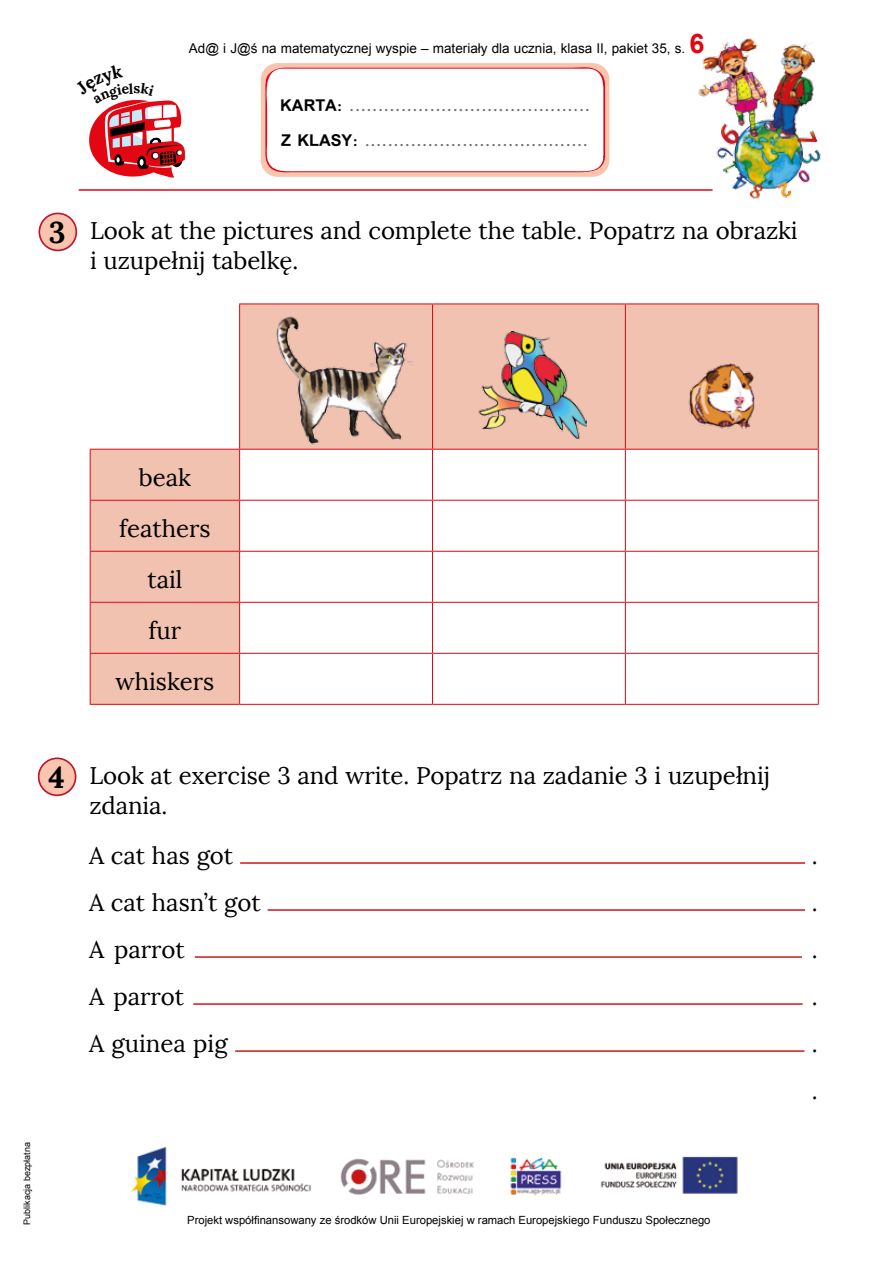
<style>
.page{position:relative;width:893px;height:1263px;background:#fff}
.page>*{position:absolute;margin:0;border:0;box-sizing:border-box;transform-origin:0 0}
.t1{font:700 30px "Lora";color:#000}
.t2{font:24px/51px "Lora";letter-spacing:-.005em;color:#000}
.t3{font:700 18px/35.2px "Simplified Arabic";color:#706f6f}
.t4{font:700 17.55px "Lora";color:#000}
.t5{font:700 13.95px "Lora";color:#000}
.t6{font:13.5px "Arial";color:#000}
.t7{font:11.25px "Arial";color:#000}
.t8{font:9px "Arial";color:#000}
.s1{font-weight:700;font-size:27px;color:#e30613}
.s2{color:#000}
</style>
<div class="page">
<hr style="left:79px;top:189px;width:633px;height:2px;background:#e30613">
<div style="left:261px;top:63px;width:348px;height:114px;background:#f9c5af;border-radius:17px"></div>
<svg style="left:262px;top:66px;width:343px;height:108px;background:#fdf5f5"></svg>
<img style="left:696px;top:38px;width:125px;height:161px">
<img style="left:130px;top:1147px;width:608px;height:59px">
<svg style="left:39px;top:213px;width:38px;height:38px"></svg>
<svg style="left:38px;top:757px;width:38px;height:39px"></svg>
<svg style="left:90px;top:304px;width:728px;height:400px"></svg>
<hr style="left:239px;top:303px;width:193px;height:1px;background:#e30613">
<hr style="left:432px;top:303px;width:193px;height:1px;background:#e30613">
<hr style="left:625px;top:303px;width:194px;height:1px;background:#e30613">
<hr style="left:818px;top:304px;width:1px;height:145px;background:#e30613">
<hr style="left:90px;top:449px;width:150px;height:1px;background:#e30613">
<hr style="left:90px;top:450px;width:1px;height:50px;background:#e30613">
<hr style="left:240px;top:449px;width:192px;height:1px;background:#e30613">
<hr style="left:432px;top:449px;width:193px;height:1px;background:#e30613">
<hr style="left:625px;top:449px;width:194px;height:1px;background:#e30613">
<hr style="left:818px;top:450px;width:1px;height:50px;background:#e30613">
<hr style="left:90px;top:500px;width:150px;height:1px;background:#e30613">
<hr style="left:90px;top:501px;width:1px;height:50px;background:#e30613">
<hr style="left:240px;top:500px;width:192px;height:1px;background:#e30613">
<hr style="left:432px;top:500px;width:193px;height:1px;background:#e30613">
<hr style="left:625px;top:500px;width:194px;height:1px;background:#e30613">
<hr style="left:818px;top:501px;width:1px;height:50px;background:#e30613">
<hr style="left:90px;top:551px;width:150px;height:1px;background:#e30613">
<hr style="left:90px;top:552px;width:1px;height:50px;background:#e30613">
<hr style="left:240px;top:551px;width:192px;height:1px;background:#e30613">
<hr style="left:432px;top:551px;width:193px;height:1px;background:#e30613">
<hr style="left:625px;top:551px;width:194px;height:1px;background:#e30613">
<hr style="left:818px;top:552px;width:1px;height:50px;background:#e30613">
<hr style="left:90px;top:602px;width:150px;height:1px;background:#e30613">
<hr style="left:90px;top:603px;width:1px;height:50px;background:#e30613">
<hr style="left:240px;top:602px;width:192px;height:1px;background:#e30613">
<hr style="left:432px;top:602px;width:193px;height:1px;background:#e30613">
<hr style="left:625px;top:602px;width:194px;height:1px;background:#e30613">
<hr style="left:818px;top:603px;width:1px;height:50px;background:#e30613">
<hr style="left:90px;top:653px;width:150px;height:1px;background:#e30613">
<hr style="left:90px;top:654px;width:1px;height:50px;background:#e30613">
<hr style="left:240px;top:653px;width:192px;height:1px;background:#e30613">
<hr style="left:432px;top:653px;width:193px;height:1px;background:#e30613">
<hr style="left:625px;top:653px;width:194px;height:1px;background:#e30613">
<hr style="left:818px;top:654px;width:1px;height:50px;background:#e30613">
<hr style="left:90px;top:704px;width:150px;height:1px;background:#e30613">
<hr style="left:240px;top:704px;width:192px;height:1px;background:#e30613">
<hr style="left:432px;top:704px;width:193px;height:1px;background:#e30613">
<hr style="left:625px;top:704px;width:194px;height:1px;background:#e30613">
<hr style="left:239px;top:304px;width:1px;height:145px;background:#e30613">
<hr style="left:432px;top:304px;width:1px;height:145px;background:#e30613">
<hr style="left:625px;top:304px;width:1px;height:145px;background:#e30613">
<hr style="left:239px;top:450px;width:1px;height:50px;background:#e30613">
<hr style="left:432px;top:450px;width:1px;height:50px;background:#e30613">
<hr style="left:625px;top:450px;width:1px;height:50px;background:#e30613">
<hr style="left:239px;top:501px;width:1px;height:50px;background:#e30613">
<hr style="left:432px;top:501px;width:1px;height:50px;background:#e30613">
<hr style="left:625px;top:501px;width:1px;height:50px;background:#e30613">
<hr style="left:239px;top:552px;width:1px;height:50px;background:#e30613">
<hr style="left:432px;top:552px;width:1px;height:50px;background:#e30613">
<hr style="left:625px;top:552px;width:1px;height:50px;background:#e30613">
<hr style="left:239px;top:603px;width:1px;height:50px;background:#e30613">
<hr style="left:432px;top:603px;width:1px;height:50px;background:#e30613">
<hr style="left:625px;top:603px;width:1px;height:50px;background:#e30613">
<hr style="left:239px;top:654px;width:1px;height:50px;background:#e30613">
<hr style="left:432px;top:654px;width:1px;height:50px;background:#e30613">
<hr style="left:625px;top:654px;width:1px;height:50px;background:#e30613">
<img style="left:262px;top:303px;width:150px;height:152px">
<img style="left:476px;top:332px;width:110px;height:108px">
<img style="left:672px;top:352px;width:106px;height:82px">
<hr style="left:240px;top:862px;width:565px;height:2px;background:#cd171a">
<hr style="left:268px;top:909px;width:537px;height:2px;background:#cd171a">
<hr style="left:195px;top:956px;width:607px;height:2px;background:#cd171a">
<hr style="left:193px;top:1003px;width:610px;height:2px;background:#cd171a">
<hr style="left:235px;top:1050px;width:569px;height:2px;background:#cd171a">
<svg style="left:89px;top:99px;width:96px;height:79px"></svg>
<svg style="left:151px;top:576px;width:17px;height:19px"></svg>
<p class="t6" style="left:189px;top:40px;width:517px">Ad@ i J@ś na matematycznej wyspie – materiały dla ucznia, klasa II, pakiet 35, s. <span class="s1">6</span></p>
<p class="t3" style="left:280px;top:88px;width:311px"><span class="s2">KARTA:</span> ..........................................<br><span class="s2">Z KLASY:</span> .......................................</p>
<p class="t1" style="left:49px;top:213px;width:18px">3</p>
<p class="t2" style="left:90px;top:216px;width:709px;line-height:30px">Look at the pictures and complete the table. Popatrz na obrazki i uzupełnij tabelkę.</p>
<p class="t2" style="left:116px;top:452px;width:100px;text-align:center">beak feathers tail<br>fur whiskers</p>
<p class="t4" style="left:144px;top:572px;width:11px">c</p>
<p class="t1" style="left:48px;top:757px;width:18px">4</p>
<p class="t2" style="left:89px;top:761px;width:682px;line-height:30px">Look at exercise 3 and write. Popatrz na zadanie 3 i uzupełnij zdania.</p>
<p class="t2" style="left:89px;top:830px;width:146px">A cat has got</p>
<p class="t4" style="left:146px;top:883px;width:11px">c</p>
<p class="t5" style="left:149px;top:901px;width:9px">a</p>
<p class="t2" style="left:89px;top:877px;width:173px">A cat hasn’t got</p>
<p class="t2" style="left:89px;top:924px;width:97px">A parrot</p>
<p class="t2" style="left:89px;top:971px;width:97px">A parrot</p>
<p class="t2" style="left:89px;top:1018px;width:140px">A guinea pig</p>
<p class="t8" style="left:21px;top:1225px;width:84px;rotate:-90deg">Publikacja bezpłatna</p>
<p class="t7" style="left:187px;top:1212px;width:525px">Projekt współfinansowany ze środków Unii Europejskiej w ramach Europejskiego Funduszu Społecznego</p>
<p class="t2" style="left:812px;top:830px;width:7px">.</p>
<p class="t2" style="left:812px;top:877px;width:7px">.</p>
<p class="t2" style="left:812px;top:924px;width:7px">.</p>
<p class="t2" style="left:812px;top:971px;width:7px">.</p>
<p class="t2" style="left:812px;top:1020px;width:7px;line-height:47px">. .</p>
</div>
